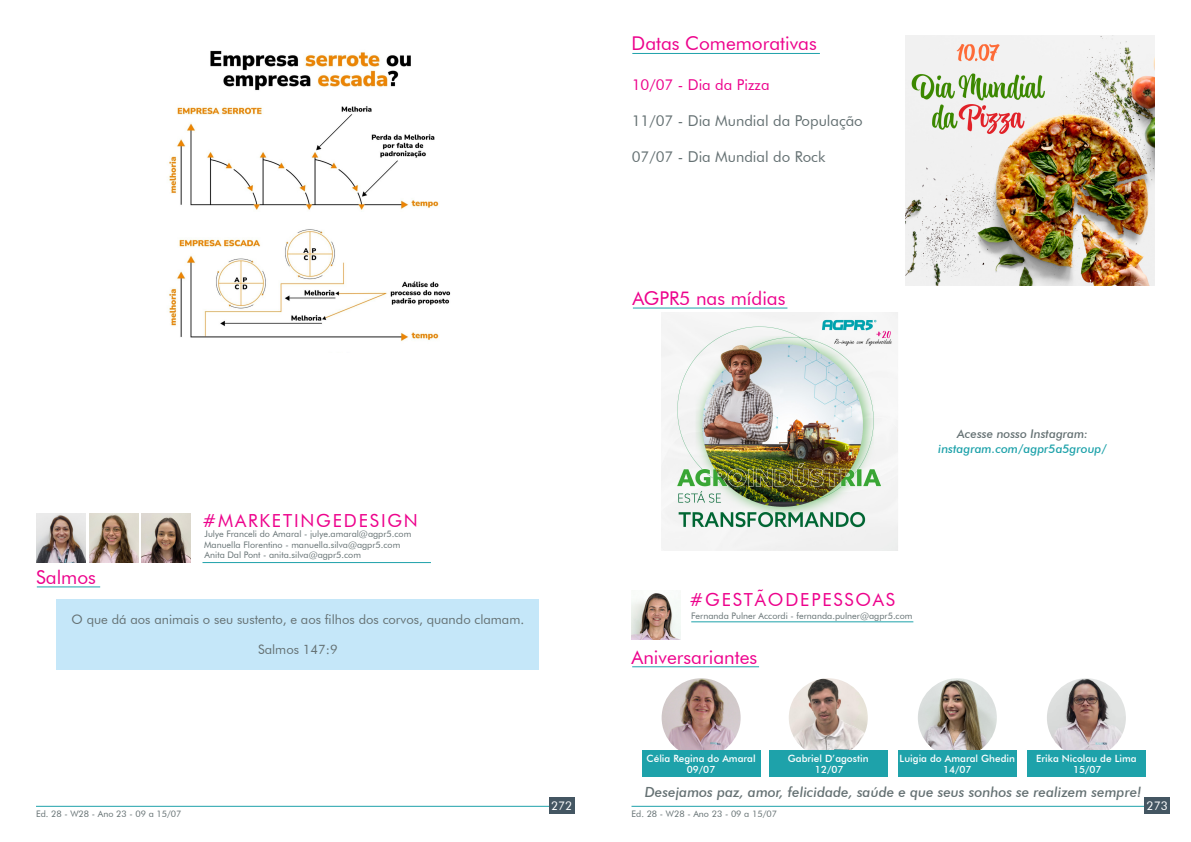
<style>
.page{position:relative;width:1191px;height:842px;background:#fff}
.page>*{position:absolute;margin:0;border:0;box-sizing:border-box;transform-origin:0 0}
.t1{font:19px "Futura BT";color:#ed028c}
.t2{font:18px "Futura BT";letter-spacing:.1em;color:#ed028c}
.t3{font:15px "Futura BT";color:#657173}
.t4{font:15px "Futura BT";color:#ed028c}
.t5{font:italic 500 14px "Futura BT";color:#657173}
.t6{font:13px "Futura BT";color:#657173}
.t7{font:italic 500 12px "Futura BT";color:#1ea2aa}
.t8{font:italic 500 12px "Futura BT";color:#657173}
.t9{font:12px "Futura BT";color:#fff}
.t10{font:500 10px "Futura BT";color:#fff}
.t11{font:9px "Futura BT";color:#657173}
</style>
<div class="page">
<hr style="left:36px;top:806px;width:523px;height:1px;background:#1ea2aa">
<hr style="left:631px;top:806px;width:524px;height:1px;background:#1ea2aa">
<div style="left:549px;top:798px;width:25px;height:16px;background:#445662"></div>
<div style="left:1144px;top:798px;width:26px;height:16px;background:#445662"></div>
<div style="left:57px;top:599px;width:482px;height:71px;background:#c5e7f9"></div>
<hr style="left:202px;top:562px;width:229px;height:1px;background:#1ea2aa">
<img style="left:36px;top:513px;width:49px;height:49px">
<img style="left:89px;top:513px;width:49px;height:49px">
<img style="left:142px;top:513px;width:49px;height:49px">
<hr style="left:37px;top:586px;width:63px;height:1px;background:#1ea2aa">
<hr style="left:632px;top:53px;width:188px;height:1px;background:#1ea2aa">
<img style="left:905px;top:36px;width:249px;height:249px">
<hr style="left:633px;top:307px;width:154px;height:1px;background:#1ea2aa">
<img style="left:662px;top:313px;width:236px;height:238px">
<img style="left:168px;top:50px;width:283px;height:291px">
<img style="left:631px;top:593px;width:49px;height:47px">
<hr style="left:691px;top:621px;width:222px;height:1px;background:#1ea2aa">
<hr style="left:632px;top:666px;width:127px;height:1px;background:#1ea2aa">
<img style="left:661px;top:678px;width:79px;height:79px;border-radius:39px">
<img style="left:917px;top:678px;width:79px;height:79px;border-radius:39px">
<img style="left:788px;top:678px;width:79px;height:79px;border-radius:39px">
<img style="left:1047px;top:678px;width:78px;height:79px;border-radius:39px">
<div style="left:642px;top:751px;width:118px;height:26px;background:#1ea2aa"></div>
<div style="left:898px;top:751px;width:118px;height:26px;background:#1ea2aa"></div>
<div style="left:769px;top:751px;width:118px;height:26px;background:#1ea2aa"></div>
<div style="left:1027px;top:751px;width:118px;height:26px;background:#1ea2aa"></div>
<p class="t1" style="left:631px;top:32px;width:187px">Datas Comemorativas</p>
<p class="t4" style="left:632px;top:76px;width:139px">10/07 - Dia da Pizza</p>
<p class="t3" style="left:632px;top:112px;width:232px">11/07 - Dia Mundial da População</p>
<p class="t3" style="left:632px;top:148px;width:195px">07/07 - Dia Mundial do Rock</p>
<p class="t1" style="left:36px;top:565px;width:61px">Salmos</p>
<p class="t2" style="left:202px;top:509px;width:217px">#MARKETINGEDESIGN</p>
<p class="t11" style="left:204px;top:528px;width:208px">Julye Franceli do Amaral - julye.amaral@agpr5.com</p>
<p class="t11" style="left:204px;top:539px;width:198px">Manuella Florentino - manuella.silva@agpr5.com</p>
<p class="t11" style="left:204px;top:550px;width:158px">Anita Dal Pont - anita.silva@agpr5.com</p>
<p class="t6" style="left:72px;top:611px;width:454px">O que dá aos animais o seu sustento, e aos filhos dos corvos, quando clamam.</p>
<p class="t6" style="left:258px;top:641px;width:81px">Salmos 147:9</p>
<p class="t1" style="left:632px;top:287px;width:155px">AGPR5 nas mídias</p>
<p class="t8" style="left:957px;top:427px;width:132px">Acesse nosso Instagram:</p>
<p class="t7" style="left:938px;top:441px;width:170px">instagram.com/agpr5a5group/</p>
<p class="t2" style="left:689px;top:589px;width:207px">#GESTÃODEPESSOAS</p>
<p class="t11" style="left:691px;top:610px;width:223px">Fernanda Pulner Accordi - fernanda.pulner@agpr5.com</p>
<p class="t1" style="left:631px;top:645px;width:127px">Aniversariantes</p>
<p class="t10" style="left:646px;top:752px;width:110px">Célia Regina do Amaral</p>
<p class="t10" style="left:788px;top:752px;width:82px">Gabriel D’agostin</p>
<p class="t10" style="left:899px;top:752px;width:117px">Luigia do Amaral Ghedin</p>
<p class="t10" style="left:1036px;top:752px;width:102px">Erika Nicolau de Lima</p>
<p class="t10" style="left:687px;top:764px;width:30px">09/07</p>
<p class="t10" style="left:815px;top:764px;width:30px">12/07</p>
<p class="t10" style="left:943px;top:764px;width:30px">14/07</p>
<p class="t10" style="left:1073px;top:764px;width:30px">15/07</p>
<p class="t5" style="left:645px;top:783px;width:498px">Desejamos paz, amor, felicidade, saúde e que seus sonhos se realizem sempre!</p>
<h3 class="t9" style="left:551px;top:798px;width:23px">272</h3>
<h3 class="t9" style="left:1146px;top:798px;width:23px">273</h3>
<p class="t11" style="left:36px;top:808px;width:147px">Ed. 28 - W28 - Ano 23 - 09 a 15/07</p>
<p class="t11" style="left:631px;top:808px;width:147px">Ed. 28 - W28 - Ano 23 - 09 a 15/07</p>
</div>
